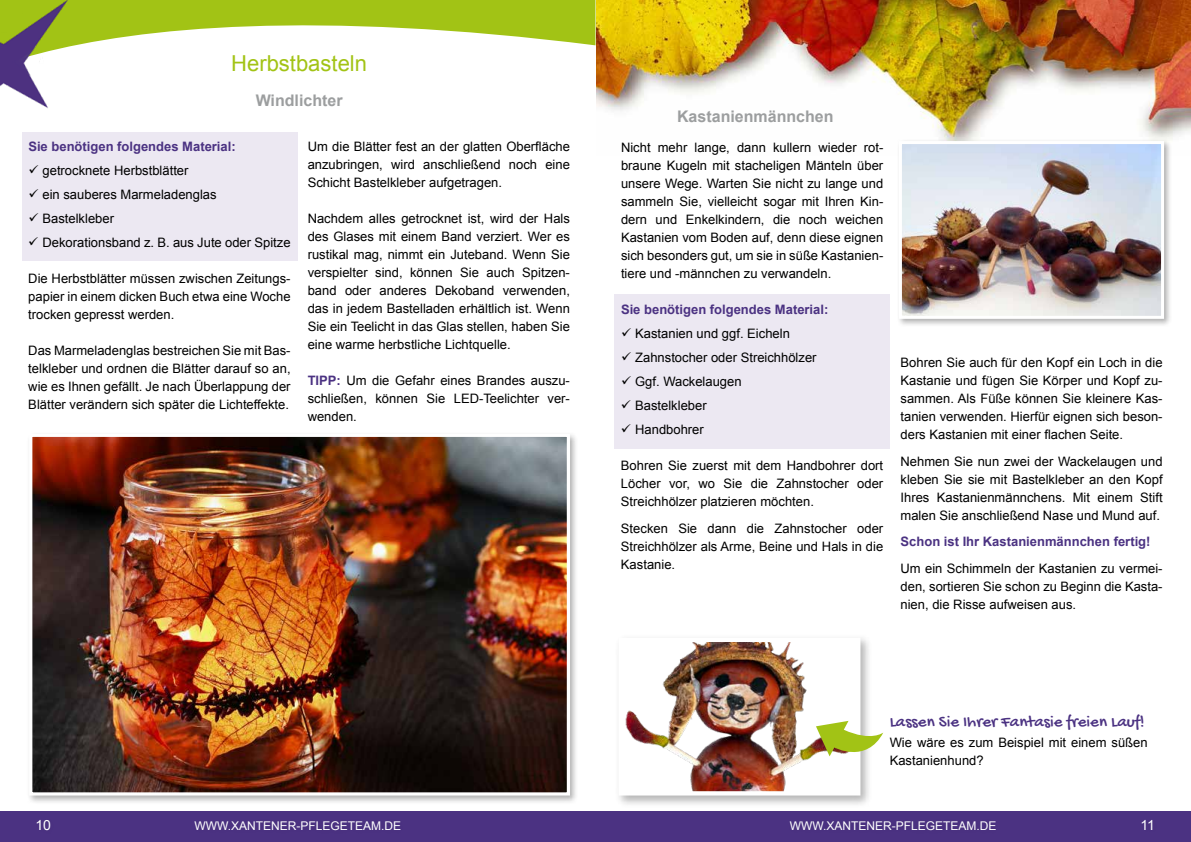
<style>
.page{position:relative;width:1191px;height:842px;background:#fff}
.page>*{position:absolute;margin:0;border:0;box-sizing:border-box;transform-origin:0 0}
.t1{font:22px "Arial";color:#a2c315}
.t2{font:17px "Gochi Hand";color:#4b3282}
.t3{font:700 16px "Arial";color:#9c9e9f}
.t4{font:14px "Arial";color:#fff}
.t5{font:13px/18px "Arial";color:#000;text-align:justify}
.t6{font:700 13px "Arial";color:#4b3282}
.t7{font:12px "Arial";color:#fff}
.s1{font-weight:700;color:#4b3282}
</style>
<div class="page">
<div style="left:0;top:811px;width:1191px;height:31px;background:#4b3282"></div>
<svg style="left:67px;top:0;width:528px;height:47px;fill:#a2c315"></svg>
<img style="left:0;top:0;width:67px;height:109px">
<img style="left:596px;top:0;width:595px;height:139px">
<div style="left:614px;top:294px;width:275px;height:155px;background:#ece8f2"></div>
<div style="left:22px;top:132px;width:275px;height:129px;background:#ece8f2"></div>
<div style="left:26px;top:431px;width:553px;height:373px;background:#000;opacity:.3"></div>
<img style="left:33px;top:438px;width:533px;height:353px">
<div style="left:29px;top:434px;width:541px;height:361px;border:3px solid #fff"></div>
<div style="left:896px;top:138px;width:276px;height:189px;background:#000;opacity:.3"></div>
<img style="left:903px;top:145px;width:257px;height:170px">
<div style="left:899px;top:141px;width:265px;height:178px;border:3px solid #fff"></div>
<div style="left:615px;top:634px;width:257px;height:174px;background:#000;opacity:.3"></div>
<img style="left:623px;top:643px;width:232px;height:147px">
<svg style="left:816px;top:721px;width:67px;height:43px"></svg>
<h1 class="t1" style="left:231px;top:49px;width:137px">Herbstbasteln</h1>
<p class="t3" style="left:256px;top:90px;width:88px">Windlichter</p>
<p class="t6" style="left:28px;top:138px;width:209px">Sie benötigen folgendes Material:</p>
<p class="t5" style="left:42px;top:158px;width:250px;line-height:24px;text-align:left">getrocknete Herbstblätter<br>ein sauberes Marmeladenglas<br>Bastelkleber<br>Dekorationsband z. B. aus Jute oder Spitze</p>
<p class="t5" style="left:28px;top:269px;width:264px">Die Herbstblätter müssen zwischen Zeitungs&shy;papier in einem dicken Buch etwa eine Woche trocken gepresst werden.</p>
<p class="t5" style="left:28px;top:341px;width:264px">Das Marmeladenglas bestreichen Sie mit Bas&shy;telkleber und ordnen die Blätter darauf so an, wie es Ihnen gefällt. Je nach Überlappung der Blätter verändern sich später die Lichteffekte.</p>
<p class="t5" style="left:308px;top:137px;width:264px">Um die Blätter fest an der glatten Oberfläche anzubringen, wird anschließend noch eine Schicht Bastelkleber aufgetragen.</p>
<p class="t5" style="left:308px;top:209px;width:264px">Nachdem alles getrocknet ist, wird der Hals des Glases mit einem Band verziert. Wer es rustikal mag, nimmt ein Juteband. Wenn Sie verspielter sind, können Sie auch Spitzen&shy;band oder anderes Dekoband verwenden, das in jedem Bastelladen erhältlich ist. Wenn Sie ein Teelicht in das Glas stellen, haben Sie eine warme herbstliche Lichtquelle.</p>
<p class="t5" style="left:308px;top:371px;width:264px"><span class="s1">TIPP:</span> Um die Gefahr eines Brandes auszu&shy;schließen, können Sie LED-Teelichter ver&shy;wenden.</p>
<p class="t3" style="left:677px;top:106px;width:158px">Kastanienmännchen</p>
<p class="t5" style="left:621px;top:139px;width:264px">Nicht mehr lange, dann kullern wieder rot&shy;braune Kugeln mit stacheligen Mänteln über unsere Wege. Warten Sie nicht zu lange und sammeln Sie, vielleicht sogar mit Ihren Kin&shy;dern und Enkelkindern, die noch weichen Kastanien vom Boden auf, denn diese eignen sich besonders gut, um sie in süße Kastanien&shy;tiere und -männchen zu verwandeln.</p>
<p class="t6" style="left:621px;top:301px;width:209px">Sie benötigen folgendes Material:</p>
<p class="t5" style="left:635px;top:322px;width:183px;line-height:24px;text-align:left">Kastanien und ggf. Eicheln<br>Zahnstocher oder Streichhölzer<br>Ggf. Wackelaugen<br>Bastelkleber<br>Handbohrer</p>
<p class="t5" style="left:621px;top:457px;width:264px">Bohren Sie zuerst mit dem Handbohrer dort Löcher vor, wo Sie die Zahnstocher oder Streichhölzer platzieren möchten.</p>
<p class="t5" style="left:621px;top:519px;width:264px">Stecken Sie dann die Zahnstocher oder Streichhölzer als Arme, Beine und Hals in die Kastanie.</p>
<p class="t5" style="left:900px;top:354px;width:264px">Bohren Sie auch für den Kopf ein Loch in die Kastanie und fügen Sie Körper und Kopf zu&shy;sammen. Als Füße können Sie kleinere Kas&shy;tanien verwenden. Hierfür eignen sich beson&shy;ders Kastanien mit einer flachen Seite.</p>
<p class="t5" style="left:900px;top:452px;width:264px">Nehmen Sie nun zwei der Wackelaugen und kleben Sie sie mit Bastelkleber an den Kopf Ihres Kastanienmännchens. Mit einem Stift malen Sie anschließend Nase und Mund auf.</p>
<p class="t6" style="left:900px;top:533px;width:251px">Schon ist Ihr Kastanienmännchen fertig!</p>
<p class="t5" style="left:900px;top:559px;width:264px">Um ein Schimmeln der Kastanien zu vermei&shy;den, sortieren Sie schon zu Beginn die Kasta&shy;nien, die Risse aufweisen aus.</p>
<h2 class="t2" style="left:889px;top:713px;width:256px">Lassen Sie Ihrer Fantasie freien Lauf!</h2>
<p class="t5" style="left:889px;top:733px;width:259px">Wie wäre es zum Beispiel mit einem süßen<br>Kastanienhund?</p>
<p class="t4" style="left:35px;top:816px;width:17px">10</p>
<p class="t7" style="left:194px;top:818px;width:208px">WWW.XANTENER-PFLEGETEAM.DE</p>
<p class="t7" style="left:790px;top:818px;width:208px">WWW.XANTENER-PFLEGETEAM.DE</p>
<p class="t4" style="left:1140px;top:816px;width:16px">11</p>
</div>
